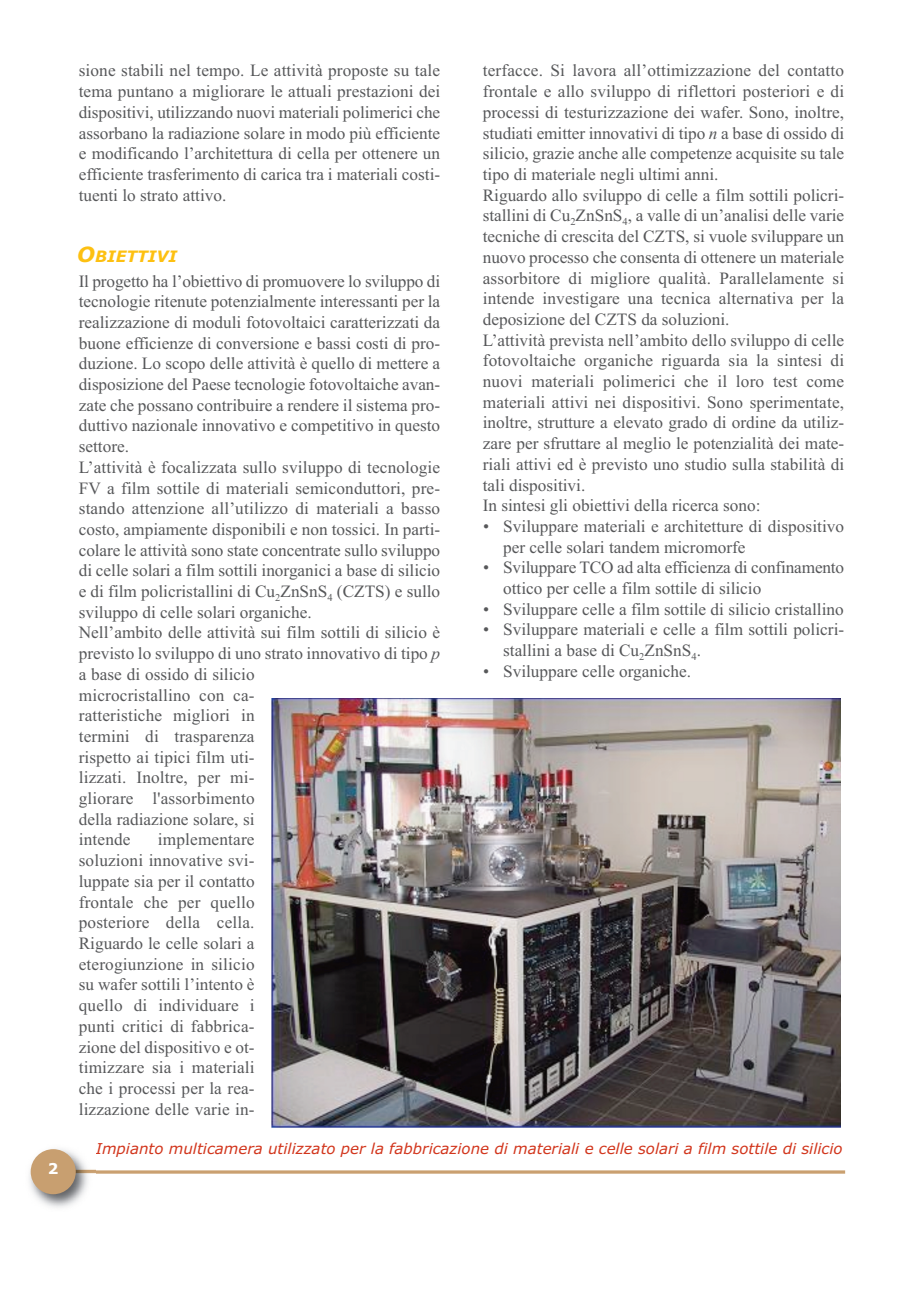
<style>
.page{position:relative;width:920px;height:1290px;background:#fff}
.page>*{position:absolute;margin:0;border:0;box-sizing:border-box;transform-origin:0 0}
.t1{font:17.25px/20.7px "Times New Roman";color:#57585a}
.t2{font:italic 700 15.75px "Verdana";color:#fdc011}
.t3{font:italic 15px "Verdana";color:#d2361d}
.t4{font:15px "Verdana Bold OTF";color:#fff}
.s1{font-style:italic}
.s2{font-size:21px}
</style>
<div class="page">
<img style="left:29px;top:1149px;width:67px;height:59px">
<div style="left:31px;top:1149px;width:45px;height:45px;background:#c89f70;border-radius:50%"></div>
<img style="left:272px;top:698px;width:569px;height:430px">
<p class="t4" style="left:48px;top:1160px;width:12px">2</p>
<p class="t1" style="left:79px;top:60px;width:363px;text-align:justify">sione stabili nel tempo. Le attività proposte su tale tema puntano a migliorare le attuali prestazioni dei dispositivi, utilizzando nuovi materiali polimerici che assorbano la radiazione solare in modo più efficiente e modificando l’architettura di cella per ottenere un efficiente trasferimento di carica tra i materiali costi&shy;tuenti lo strato attivo.</p>
<p class="t1" style="left:483px;top:60px;width:363px">terfacce. Si lavora all’ottimizzazione del contatto frontale e allo sviluppo di riflettori posteriori e di processi di testurizzazione dei wafer. Sono, inoltre, studiati emitter innovativi di tipo <span class="s1">n</span> a base di ossido di silicio, grazie anche alle competenze acquisite su tale tipo di materiale negli ultimi anni.<br>Riguardo allo sviluppo di celle a film sottili policri&shy;stallini di Cu<sub>2</sub>ZnSnS<sub>4</sub>, a valle di un’analisi delle varie tecniche di crescita del CZTS, si vuole sviluppare un nuovo processo che consenta di ottenere un materiale assorbitore di migliore qualità. Parallelamente si intende investigare una tecnica alternativa per la deposizione del CZTS da soluzioni.<br>L’attività prevista nell’ambito dello sviluppo di celle fotovoltaiche organiche riguarda sia la sintesi di nuovi materiali polimerici che il loro test come materiali attivi nei dispositivi. Sono sperimentate, inoltre, strutture a elevato grado di ordine da utiliz&shy;zare per sfruttare al meglio le potenzialità dei mate&shy;riali attivi ed è previsto uno studio sulla stabilità di tali dispositivi.<br>In sintesi gli obiettivi della ricerca sono:</p>
<p class="t1" style="left:503px;top:516px;width:343px;text-indent:-20px">• Sviluppare materiali e architetture di dispositivo per celle solari tandem micromorfe</p>
<p class="t1" style="left:503px;top:557px;width:343px;text-indent:-20px">• Sviluppare TCO ad alta efficienza di confinamento ottico per celle a film sottile di silicio</p>
<p class="t1" style="left:483px;top:598px;width:362px">• Sviluppare celle a film sottile di silicio cristallino</p>
<p class="t1" style="left:503px;top:619px;width:343px;text-indent:-20px">• Sviluppare materiali e celle a film sottili policri&shy;stallini a base di Cu<sub>2</sub>ZnSnS<sub>4</sub>.</p>
<p class="t1" style="left:483px;top:660px;width:209px">• Sviluppare celle organiche.</p>
<p class="t2" style="left:77px;top:248px;width:101px"><span class="s2">O</span>BIETTIVI</p>
<p class="t1" style="left:79px;top:270px;width:363px">Il progetto ha l’obiettivo di promuovere lo sviluppo di tecnologie ritenute potenzialmente interessanti per la realizzazione di moduli fotovoltaici caratterizzati da buone efficienze di conversione e bassi costi di pro&shy;duzione. Lo scopo delle attività è quello di mettere a disposizione del Paese tecnologie fotovoltaiche avan&shy;zate che possano contribuire a rendere il sistema pro&shy;duttivo nazionale innovativo e competitivo in questo settore.<br>L’attività è focalizzata sullo sviluppo di tecnologie FV a film sottile di materiali semiconduttori, pre&shy;stando attenzione all’utilizzo di materiali a basso costo, ampiamente disponibili e non tossici. In parti&shy;colare le attività sono state concentrate sullo sviluppo di celle solari a film sottili inorganici a base di silicio e di film policristallini di Cu<sub>2</sub>ZnSnS<sub>4</sub> (CZTS) e sullo sviluppo di celle solari organiche.<br>Nell’ambito delle attività sui film sottili di silicio è previsto lo sviluppo di uno strato innovativo di tipo <span class="s1">p </span>a base di ossido di silicio<br>microcristallino con ca-<br>ratteristiche migliori in<br>termini di trasparenza<br>rispetto ai tipici film uti-<br>lizzati. Inoltre, per mi-<br>gliorare l'assorbimento<br>della radiazione solare, si<br>intende</p>
<p class="t1" style="left:79px;top:829px;width:177px;text-align:justify;text-indent:79px">implementare soluzioni innovative svi&shy;luppate sia per il contatto frontale che per quello posteriore della cella.<br>Riguardo le celle solari a eterogiunzione in silicio su wafer sottili l’intento è quello di individuare i punti critici di fabbrica&shy;zione del dispositivo e ot&shy;timizzare sia i materiali che i processi per la rea&shy;lizzazione delle varie in-</p>
<p class="t3" style="left:96px;top:1140px;width:748px">Impianto multicamera utilizzato per la fabbricazione di materiali e celle solari a film sottile di silicio</p>
</div>
